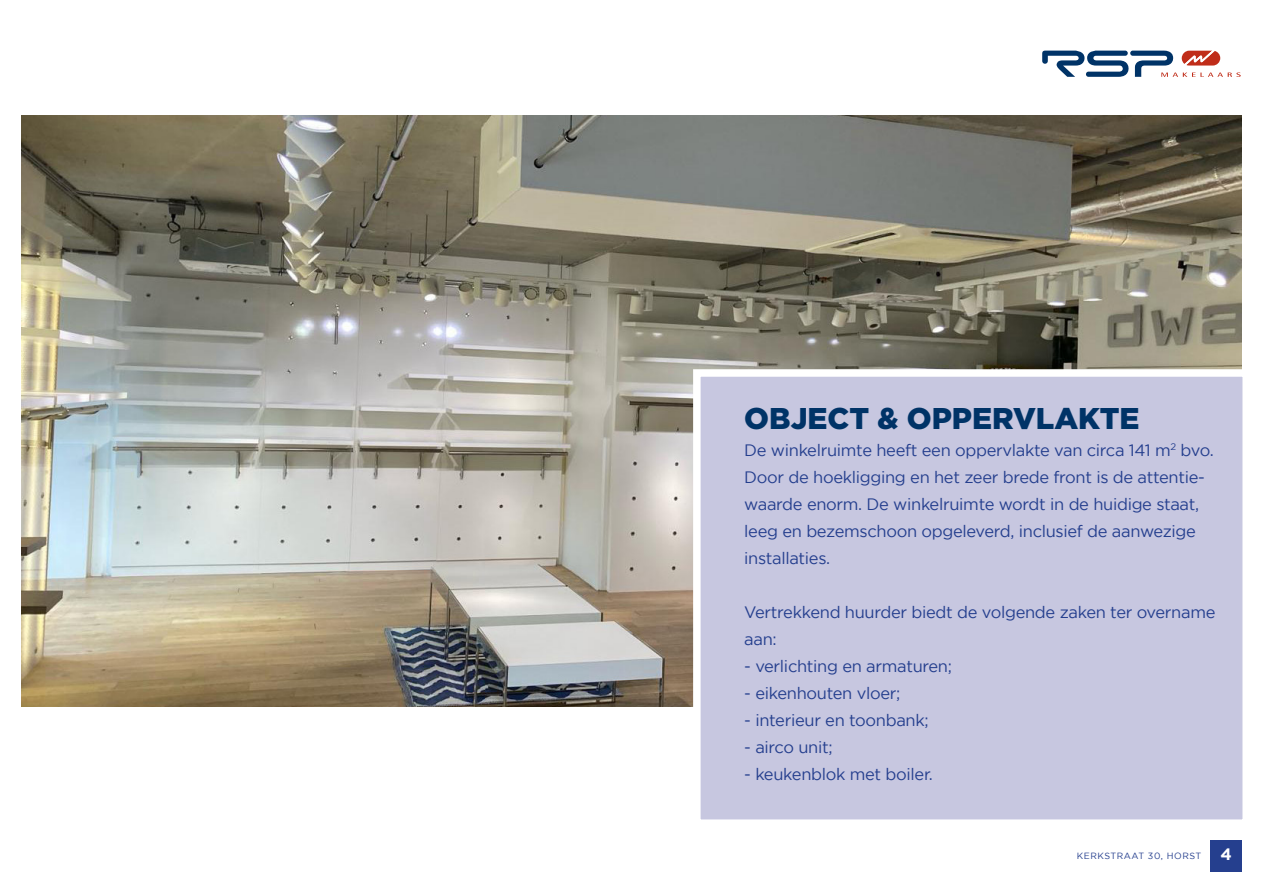
<style>
.page{position:relative;width:1263px;height:893px;background:#fff}
.page>*{position:absolute;margin:0;border:0;box-sizing:border-box;transform-origin:0 0}
.t1{font:900 30px "Gotham";color:#003367}
.t2{font:16.5px/27px "Gotham";letter-spacing:-.02em;color:#253f8e}
.t3{font:700 16.5px "Gotham";color:#fff}
.t4{font:9px "Gotham";letter-spacing:.06em;color:#253f8e}
</style>
<div class="page">
<img style="left:21px;top:116px;width:1221px;height:591px">
<svg style="left:1042px;top:50px;width:199px;height:27px"></svg>
<div style="left:693px;top:369px;width:557px;height:458px;background:#c7c7e0;border:8px solid #fff"></div>
<div style="left:1210px;top:840px;width:32px;height:32px;background:#253f8e"></div>
<p class="t1" style="left:744px;top:401px;width:397px">OBJECT &amp; OPPERVLAKTE</p>
<p class="t2" style="left:744px;top:436px;width:471px">De winkelruimte heeft een oppervlakte van circa 141 m<sup>2</sup> bvo.<br>Door de hoekligging en het zeer brede front is de attentie&shy;waarde enorm. De winkelruimte wordt in de huidige staat, leeg en bezemschoon opgeleverd, inclusief de aanwezige installaties.</p>
<p class="t2" style="left:744px;top:598px;width:473px">Vertrekkend huurder biedt de volgende zaken ter overname aan:</p>
<p class="t2" style="left:744px;top:652px;width:209px">- verlichting en armaturen;</p>
<p class="t2" style="left:744px;top:679px;width:158px">- eikenhouten vloer;</p>
<p class="t2" style="left:744px;top:706px;width:186px">- interieur en toonbank;</p>
<p class="t2" style="left:744px;top:733px;width:90px">- airco unit;</p>
<p class="t2" style="left:744px;top:760px;width:190px">- keukenblok met boiler.</p>
<p class="t4" style="left:1077px;top:850px;width:126px">KERKSTRAAT 30, HORST</p>
<p class="t3" style="left:1220px;top:845px;width:13px">4</p>
</div>
